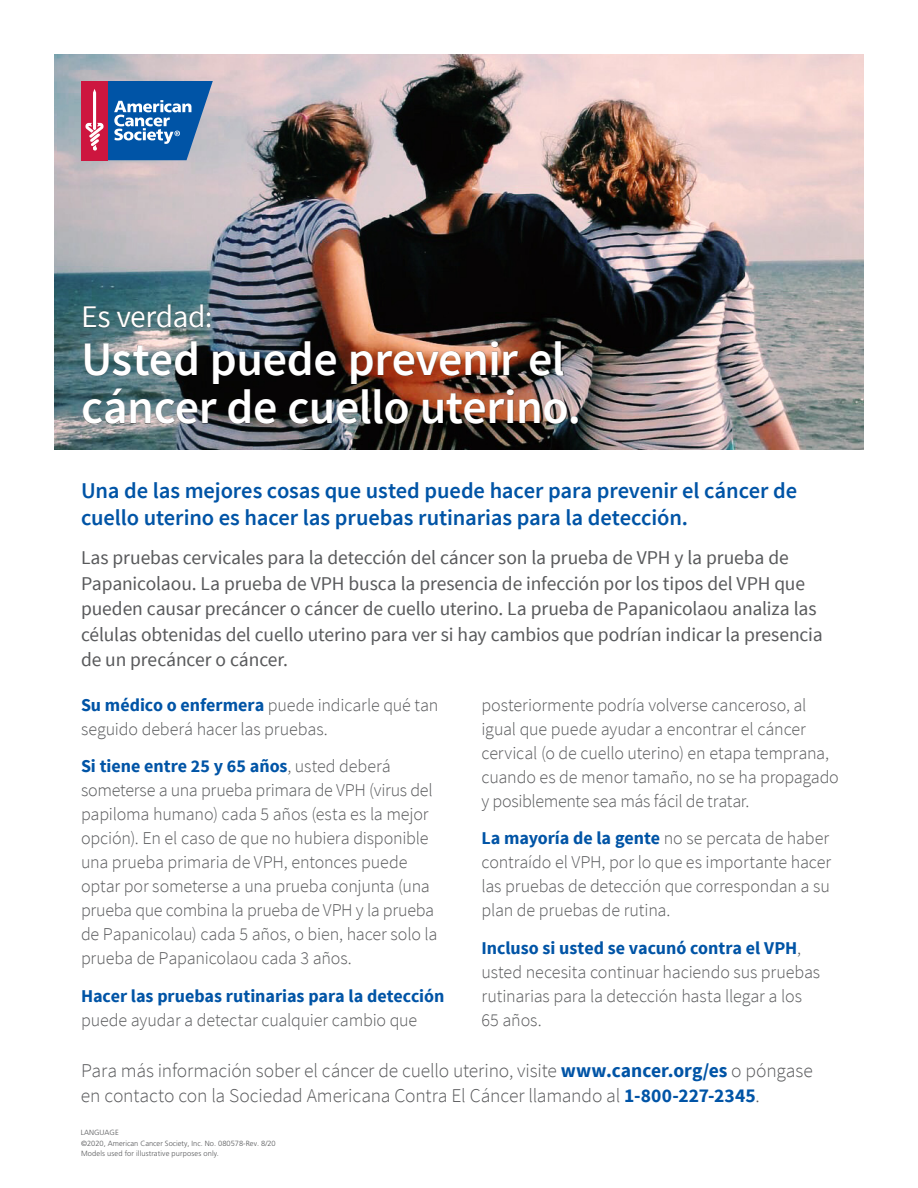
<style>
.page{position:relative;width:918px;height:1188px;background:#fff}
.page>*{position:absolute;margin:0;border:0;box-sizing:border-box;transform-origin:0 0}
.t1{font:600 48px/48px "Source Sans Pro";letter-spacing:-.01em;color:#fff}
.t2{font:31.5px "Source Sans Pro";letter-spacing:-.015em;color:#fff}
.t3{font:600 22.5px/27px "Source Sans Pro";letter-spacing:-.005em;color:#0054a6}
.t4{font:19.5px/25.5px "Source Sans Pro";letter-spacing:-.005em;color:#58595b}
.t5{font:300 19.5px/25.5px "Source Sans Pro";letter-spacing:-.01em;color:#58595b}
.t6{font:300 18px/24px "Source Sans Pro";letter-spacing:-.01em;color:#58595b}
.t7{font:700 18px "Source Sans Pro";color:#0054a6}
.t8{font:300 7.5px/10.5px "Frutiger LT Std";color:#58595b}
.s1{font-weight:700;color:#0054a6}
</style>
<div class="page">
<img style="left:54px;top:54px;width:810px;height:396px">
<div style="left:81px;top:81px;width:26px;height:79px;background:#cd163f"></div>
<svg style="left:85px;top:81px;width:128px;height:79px"></svg>
<div style="left:83px;top:304px;width:495px;height:120px;background:#000;opacity:.6"></div>
<h2 class="t2" style="left:81px;top:297px;width:133px">Es verdad:</h2>
<h1 class="t1" style="left:81px;top:336px;width:501px">Usted puede prevenir el cáncer de cuello uterino.</h1>
<p class="t3" style="left:81px;top:478px;width:718px">Una de las mejores cosas que usted puede hacer para prevenir el cáncer de cuello uterino es hacer las pruebas rutinarias para la detección.</p>
<p class="t4" style="left:81px;top:545px;width:743px">Las pruebas cervicales para la detección del cáncer son la prueba de VPH y la prueba de Papanicolaou. La prueba de VPH busca la presencia de infección por los tipos del VPH que pueden causar precáncer o cáncer de cuello uterino. La prueba de Papanicolaou analiza las células obtenidas del cuello uterino para ver si hay cambios que podrían indicar la presencia de un precáncer o cáncer.</p>
<p class="t6" style="left:81px;top:693px;width:359px"><span class="s1">Su médico o enfermera</span> puede indicarle qué tan seguido deberá hacer las pruebas.</p>
<p class="t6" style="left:81px;top:755px;width:358px"><span class="s1">Si tiene entre 25 y 65 años</span>, usted deberá someterse a una prueba primara de VPH (virus del papiloma humano) cada 5 años (esta es la mejor opción). En el caso de que no hubiera disponible una prueba primaria de VPH, entonces puede optar por someterse a una prueba conjunta (una prueba que combina la prueba de VPH y la prueba de Papanicolau) cada 5 años, o bien, hacer solo la prueba de Papanicolaou cada 3 años.</p>
<p class="t7" style="left:81px;top:984px;width:365px">Hacer las pruebas rutinarias para la detección</p>
<p class="t6" style="left:81px;top:1008px;width:338px">puede ayudar a detectar cualquier cambio que</p>
<p class="t6" style="left:482px;top:693px;width:359px">posteriormente podría volverse canceroso, al igual que puede ayudar a encontrar el cáncer cervical (o de cuello uterino) en etapa temprana, cuando es de menor tamaño, no se ha propagado y posiblemente sea más fácil de tratar.</p>
<p class="t6" style="left:482px;top:827px;width:351px;text-align:justify"><span class="s1">La mayoría de la gente</span> no se percata de haber contraído el VPH, por lo que es importante hacer las pruebas de detección que correspondan a su plan de pruebas de rutina.</p>
<p class="t6" style="left:482px;top:936px;width:340px"><span class="s1">Incluso si usted se vacunó contra el VPH</span>, usted necesita continuar haciendo sus pruebas rutinarias para la detección hasta llegar a los 65 años.</p>
<p class="t5" style="left:81px;top:1058px;width:734px">Para más información sober el cáncer de cuello uterino, visite <span class="s1">www.cancer.org/es</span> o póngase en contacto con la Sociedad Americana Contra El Cáncer llamando al <span class="s1">1-800-227-2345</span>.</p>
<p class="t8" style="left:81px;top:1127px;width:196px">LANGUAGE<br>©2020, American Cancer Society, Inc. No. 080578-Rev. 8/20<br>Models used for illustrative purposes only.</p>
</div>
